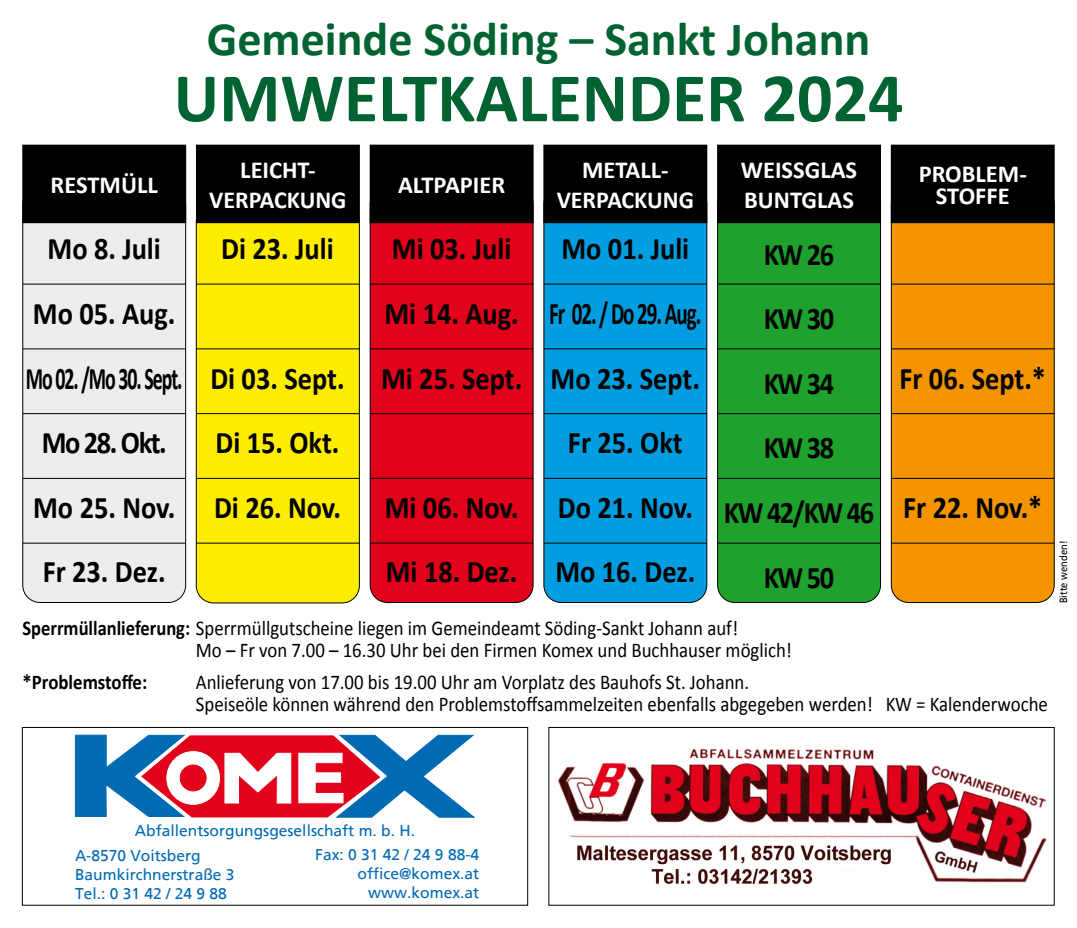
<style>
.page{position:relative;width:1077px;height:928px;background:#fff}
.page>*{position:absolute;margin:0;border:0;box-sizing:border-box;transform-origin:0 0}
.t1{font:700 70px "Calibri";color:#006331}
.t2{font:700 48.12px "Calibri";color:#006331}
.t3{font:700 31.5px/64.6px "Calibri";color:#000;text-align:center;scale:.9 1}
.t4{font:700 31.5px/64.6px "Calibri";letter-spacing:-.055em;color:#000;text-align:center;scale:.9 1}
.t5{font:700 24.5px/29.4px "Calibri";color:#fff;text-align:center}
.t6{font:21px/21.9px "Calibri";color:#000;scale:.89 1}
.t7{font:700 21px "Calibri";color:#000;scale:.89 1}
.t8{font:15.58px/18.7px "Frutiger";color:#006ab3}
.t9{font:10.5px "Frutiger";color:#000;scale:.9 1}
.s1{font-weight:700}
</style>
<div class="page">
<div style="left:196px;top:223px;width:163px;height:380px;background:#ffed00"></div>
<div style="left:196px;top:204px;width:164px;height:399px;border:1px solid #000;border-radius:17px"></div>
<div style="left:196px;top:145px;width:163px;height:78px;background:#000"></div>
<div style="left:370px;top:223px;width:163px;height:379px;background:#e2001a"></div>
<div style="left:370px;top:186px;width:163px;height:417px;border:1px solid #000;border-radius:17px"></div>
<div style="left:545px;top:223px;width:161px;height:379px;background:#009ee0"></div>
<div style="left:543px;top:186px;width:164px;height:417px;border:1px solid #000;border-radius:17px"></div>
<div style="left:717px;top:223px;width:162px;height:378px;background:#1fa12e"></div>
<div style="left:717px;top:186px;width:164px;height:417px;border:1px solid #000;border-radius:17px"></div>
<div style="left:370px;top:145px;width:163px;height:78px;background:#000"></div>
<div style="left:544px;top:145px;width:162px;height:78px;background:#000"></div>
<div style="left:543px;top:145px;width:164px;height:78px;border:1px solid #000"></div>
<div style="left:717px;top:145px;width:163px;height:78px;background:#000"></div>
<div style="left:717px;top:145px;width:164px;height:78px;border:1px solid #000"></div>
<div style="left:892px;top:223px;width:162px;height:379px;background:#f39400"></div>
<div style="left:890px;top:186px;width:164px;height:417px;border:1px solid #000;border-radius:17px"></div>
<div style="left:891px;top:145px;width:163px;height:78px;background:#000"></div>
<div style="left:24px;top:223px;width:162px;height:379px;background:#eceded"></div>
<div style="left:22px;top:186px;width:164px;height:417px;border:1px solid #000;border-radius:17px"></div>
<div style="left:23px;top:145px;width:163px;height:78px;background:#000"></div>
<hr style="left:23px;top:284px;width:163px;height:1px;background:#000">
<hr style="left:23px;top:348px;width:163px;height:1px;background:#000">
<hr style="left:23px;top:413px;width:163px;height:1px;background:#000">
<hr style="left:23px;top:478px;width:163px;height:1px;background:#000">
<hr style="left:23px;top:543px;width:163px;height:1px;background:#000">
<hr style="left:196px;top:284px;width:163px;height:1px;background:#000">
<hr style="left:196px;top:348px;width:163px;height:1px;background:#000">
<hr style="left:196px;top:413px;width:163px;height:1px;background:#000">
<hr style="left:196px;top:478px;width:163px;height:1px;background:#000">
<hr style="left:196px;top:543px;width:163px;height:1px;background:#000">
<hr style="left:370px;top:284px;width:163px;height:1px;background:#000">
<hr style="left:370px;top:348px;width:163px;height:1px;background:#000">
<hr style="left:370px;top:413px;width:163px;height:1px;background:#000">
<hr style="left:370px;top:478px;width:163px;height:1px;background:#000">
<hr style="left:370px;top:543px;width:163px;height:1px;background:#000">
<hr style="left:544px;top:284px;width:162px;height:1px;background:#000">
<hr style="left:544px;top:348px;width:162px;height:1px;background:#000">
<hr style="left:544px;top:413px;width:162px;height:1px;background:#000">
<hr style="left:544px;top:478px;width:162px;height:1px;background:#000">
<hr style="left:544px;top:543px;width:162px;height:1px;background:#000">
<hr style="left:717px;top:284px;width:163px;height:1px;background:#000">
<hr style="left:717px;top:348px;width:163px;height:1px;background:#000">
<hr style="left:717px;top:413px;width:163px;height:1px;background:#000">
<hr style="left:717px;top:478px;width:163px;height:1px;background:#000">
<hr style="left:717px;top:543px;width:163px;height:1px;background:#000">
<hr style="left:891px;top:284px;width:163px;height:1px;background:#000">
<hr style="left:891px;top:348px;width:163px;height:1px;background:#000">
<hr style="left:891px;top:413px;width:163px;height:1px;background:#000">
<hr style="left:891px;top:478px;width:163px;height:1px;background:#000">
<hr style="left:891px;top:543px;width:163px;height:1px;background:#000">
<div style="left:22px;top:727px;width:506px;height:178px;border:1px solid #000"></div>
<svg style="left:75px;top:734px;width:400px;height:84px"></svg>
<div style="left:167px;top:751px;width:52px;height:53px;background:#fff;border-radius:50%"></div>
<div style="left:166px;top:751px;width:54px;height:53px;border:1px solid #fff;border-radius:50%"></div>
<div style="left:180px;top:765px;width:26px;height:26px;background:#e2001a;border-radius:50%"></div>
<div style="left:180px;top:764px;width:26px;height:27px;border:1px solid #e2001a;border-radius:50%"></div>
<div style="left:548px;top:727px;width:506px;height:178px;border:1px solid #000"></div>
<img style="left:558px;top:748px;width:489px;height:137px">
<h2 class="t2" style="left:207px;top:5px;width:665px">Gemeinde Söding – Sankt Johann</h2>
<h1 class="t1" style="left:173px;top:48px;width:731px">UMWELTKALENDER 2024</h1>
<p class="t5" style="left:51px;top:169px;width:109px">RESTMÜLL</p>
<p class="t5" style="left:209px;top:155px;width:139px">LEICHT-<br>VERPACKUNG</p>
<h3 class="t3" style="left:26px;top:215px;width:176px">Mo 8. Juli<br>Mo 05. Aug.<br>Mo 02. /Mo 30. Sept.<br>Mo 28. Okt.<br>Mo 25. Nov.<br>Fr 23. Dez.</h3>
<h3 class="t3" style="left:221px;top:215px;width:127px">Di 23. Juli</h3>
<h3 class="t3" style="left:210px;top:345px;width:151px;text-align:left">Di 03. Sept.<br>Di 15. Okt.<br>Di 26. Nov.</h3>
<p class="t5" style="left:398px;top:169px;width:109px">ALTPAPIER</p>
<h3 class="t3" style="left:381px;top:215px;width:158px">Mi 03. Juli<br>Mi 14. Aug.<br>Mi 25. Sept.</h3>
<h3 class="t3" style="left:385px;top:474px;width:150px;text-align:left">Mi 06. Nov.<br>Mi 18. Dez.</h3>
<p class="t5" style="left:556px;top:155px;width:139px">METALL-<br>VERPACKUNG</p>
<p class="t5" style="left:741px;top:155px;width:118px;text-align:left">WEISSGLAS<br>BUNTGLAS</p>
<p class="t5" style="left:918px;top:162px;width:110px;line-height:21.9px">PROBLEM-<br>STOFFE</p>
<h3 class="t3" style="left:549px;top:215px;width:171px">Mo 01. Juli<br>Fr 02. / Do 29. Aug.<br>Mo 23. Sept.<br>Fr 25. Okt<br>Do 21. Nov.<br>Mo 16. Dez.</h3>
<h3 class="t4" style="left:724px;top:221px;width:168px">KW 26<br>KW 30<br>KW 34<br>KW 38<br>KW 42/KW 46<br>KW 50</h3>
<h3 class="t3" style="left:899px;top:345px;width:164px">Fr 06. Sept.*</h3>
<h3 class="t3" style="left:903px;top:474px;width:156px">Fr 22. Nov.*</h3>
<p class="t6" style="left:196px;top:617px;width:671px;text-indent:-173px"><span class="s1">Sperrmüllanlieferung:</span> Sperrmüllgutscheine liegen im Gemeindeamt Söding-Sankt Johann auf!<br>Mo – Fr von 7.00 – 16.30 Uhr bei den Firmen Komex und Buchhauser möglich!</p>
<p class="t7" style="left:23px;top:667px;width:142px">*Problemstoffe:</p>
<p class="t6" style="left:196px;top:670px;width:958px">Anlieferung von 17.00 bis 19.00 Uhr am Vorplatz des Bauhofs St. Johann.<br>Speiseöle können während den Problemstoffsammelzeiten ebenfalls abgegeben werden! KW = Kalenderwoche</p>
<p class="t9" style="left:1057px;top:603px;width:72px;rotate:-90deg">Bitte wenden!</p>
<p class="t8" style="left:75px;top:817px;width:341px;line-height:25.6px;text-indent:60px">Abfallentsorgungsgesellschaft m. b. H.<br>A-8570 Voitsberg</p>
<p class="t8" style="left:75px;top:865px;width:161px">Baumkirchnerstraße 3<br>Tel.: 0 31 42 / 24 9 88</p>
<p class="t8" style="left:315px;top:845px;width:165px;text-align:right">Fax: 0 31 42 / 24 9 88-4 office@komex.at www.komex.at</p>
</div>
